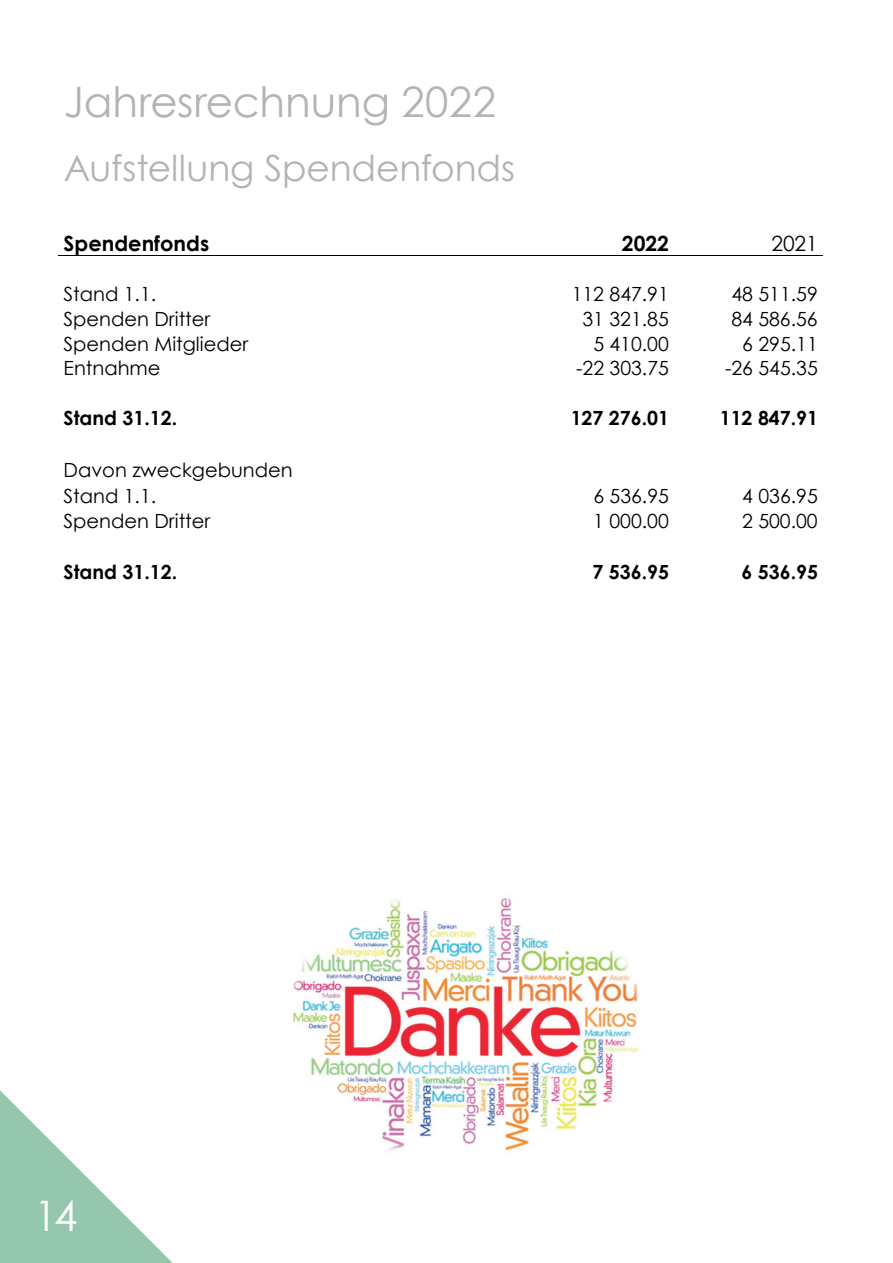
<style>
.page{position:relative;width:893px;height:1263px;background:#fff}
.page>*{position:absolute;margin:0;border:0;box-sizing:border-box;transform-origin:0 0}
.t1{font:42px "Century Gothic";color:#b2b3b7}
.t2{font:42px "Century Gothic";color:#a6a6a6}
.t3{font:300 42px "Calibri";color:#fff}
.t4{font:42px "Century Gothic";color:#fff}
.t5{font:36px "Century Gothic";letter-spacing:-.005em;color:#b2b3b7}
.t6{font:36px "Century Gothic";color:#a6a6a6}
.t7{font:700 21px "Century Gothic";color:#000}
.t8{font:21px "Century Gothic";color:#000}
.t9{font:19.5px/25.8px "Century Gothic";color:#000}
.t10{font:700 19.5px "Century Gothic";color:#000}
</style>
<div class="page">
<hr style="left:58px;top:255px;width:765px;height:1px;background:#000">
<img style="left:293px;top:897px;width:346px;height:254px">
<svg style="left:0;top:1090px;width:173px;height:173px"></svg>
<h1 class="t2" style="left:58px;top:72px;width:145px">Jahr r</h1>
<h2 class="t6" style="left:58px;top:142px;width:193px">Aufst l ung</h2>
<h1 class="t1" style="left:64px;top:72px;width:434px">Jahresrechnung 2022</h1>
<h2 class="t5" style="left:64px;top:143px;width:453px">Aufstellung Spendenfonds</h2>
<p class="t7" style="left:64px;top:227px;width:147px">Spendenfonds</p>
<p class="t7" style="left:622px;top:227px;width:49px">2022</p>
<p class="t8" style="left:771px;top:228px;width:48px">2021</p>
<p class="t9" style="left:64px;top:281px;width:94px">Stand 1.1.</p>
<p class="t9" style="left:572px;top:281px;width:99px">112 847.91</p>
<p class="t9" style="left:731px;top:281px;width:88px">48 511.59</p>
<p class="t9" style="left:64px;top:306px;width:148px">Spenden Dritter</p>
<p class="t9" style="left:582px;top:306px;width:88px">31 321.85</p>
<p class="t9" style="left:731px;top:306px;width:88px">84 586.56</p>
<p class="t9" style="left:64px;top:330px;width:186px">Spenden Mitglieder</p>
<p class="t9" style="left:593px;top:330px;width:77px">5 410.00</p>
<p class="t9" style="left:742px;top:330px;width:77px">6 295.11</p>
<p class="t9" style="left:64px;top:355px;width:99px">Entnahme</p>
<p class="t9" style="left:576px;top:355px;width:94px">-22 303.75</p>
<p class="t9" style="left:725px;top:355px;width:94px">-26 545.35</p>
<p class="t10" style="left:64px;top:403px;width:115px">Stand 31.12.</p>
<p class="t10" style="left:571px;top:403px;width:100px">127 276.01</p>
<p class="t10" style="left:720px;top:403px;width:100px">112 847.91</p>
<p class="t9" style="left:64px;top:456px;width:231px">Davon zweckgebunden<br>Stand 1.1.</p>
<p class="t9" style="left:593px;top:482px;width:77px">6 536.95</p>
<p class="t9" style="left:742px;top:482px;width:77px">4 036.95</p>
<p class="t9" style="left:64px;top:508px;width:148px">Spenden Dritter</p>
<p class="t9" style="left:593px;top:508px;width:77px">1 000.00</p>
<p class="t9" style="left:742px;top:508px;width:77px">2 500.00</p>
<p class="t10" style="left:64px;top:557px;width:115px">Stand 31.12.</p>
<p class="t10" style="left:593px;top:557px;width:78px">7 536.95</p>
<p class="t10" style="left:742px;top:557px;width:78px">6 536.95</p>
<h1 class="t4" style="left:34px;top:1186px;width:45px">14</h1>
<h1 class="t3" style="left:5px;top:1203px;width:44px">16</h1>
</div>
